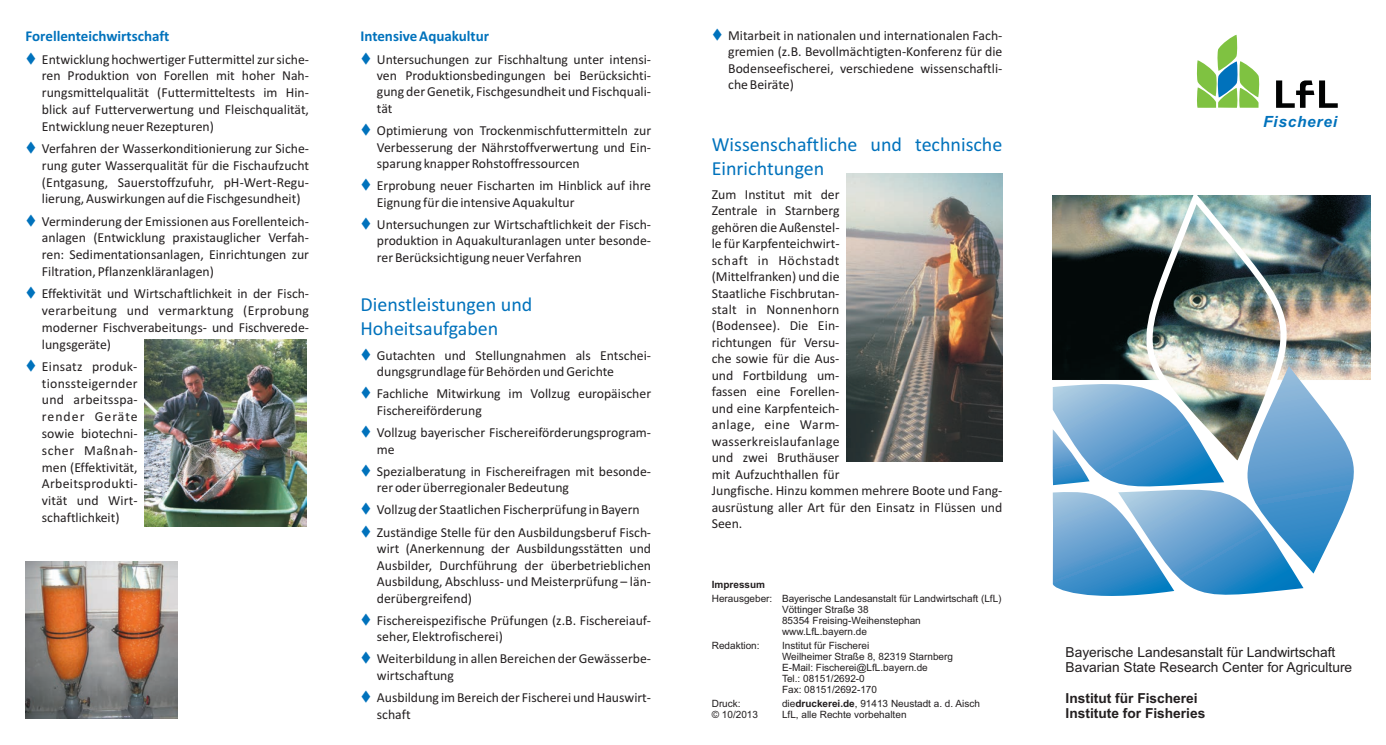
<style>
.page{position:relative;width:1386px;height:745px;background:#fff}
.page>*{position:absolute;margin:0;border:0;box-sizing:border-box;transform-origin:0 0}
.t1{font:20px/23.9px "Calibri";color:#0072bc}
.t2{font:italic 700 15.38px "Arial";letter-spacing:.05em;color:#0072bc}
.t3{font:700 15px "Calibri";color:#0072bc}
.t4{font:13.75px/16.5px "Calibri";color:#231f20;text-align:justify}
.t5{font:13.75px/15.4px "Arial";color:#231f20}
.t6{font:700 13.75px/15.4px "Arial";color:#231f20}
.t7{font:10px/11.1px "Arial";color:#231f20}
.t8{font:700 10px "Arial";color:#231f20}
.s1{font-weight:700}
</style>
<div class="page">
<svg style="left:1196px;top:35px;width:63px;height:73px"></svg>
<svg style="left:1276px;top:80px;width:61px;height:28px"></svg>
<img style="left:1052px;top:195px;width:318px;height:171px">
<img style="left:1123px;top:195px;width:182px;height:171px">
<svg style="left:1052px;top:366px;width:319px;height:230px"></svg>
<img style="left:846px;top:173px;width:156px;height:288px">
<img style="left:26px;top:561px;width:152px;height:157px">
<img style="left:145px;top:339px;width:162px;height:187px">
<p class="t3" style="left:26px;top:30px;width:145px">Forellenteichwirtschaft</p>
<p class="t4" style="left:42px;top:52px;width:269px">Entwicklung hochwertiger Futtermittel zur siche&shy;ren Produktion von Forellen mit hoher Nah&shy;rungsmittelqualität (Futtermitteltests im Hin&shy;blick auf Futterverwertung und Fleischqualität, Entwicklung neuer Rezepturen)</p>
<p class="t4" style="left:42px;top:141px;width:269px">Verfahren der Wasserkonditionierung zur Siche&shy;rung guter Wasserqualität für die Fischaufzucht (Entgasung, Sauerstoffzufuhr, pH-Wert-Regu&shy;lierung, Auswirkungen auf die Fischgesundheit)</p>
<p class="t4" style="left:42px;top:214px;width:269px">Verminderung der Emissionen aus Forellenteich&shy;anlagen (Entwicklung praxistauglicher Verfah&shy;ren: Sedimentationsanlagen, Einrichtungen zur Filtration, Pflanzenkläranlagen)</p>
<p class="t4" style="left:42px;top:286px;width:269px">Effektivität und Wirtschaftlichkeit in der Fisch&shy;verarbeitung und vermarktung (Erprobung moderner Fischverabeitungs- und Fischverede&shy;lungsgeräte)</p>
<p class="t4" style="left:42px;top:359px;width:97px">Einsatz produk&shy;tionssteigernder und arbeitsspa&shy;render Geräte sowie biotechni&shy;scher Maßnah&shy;men (Effektivität, Arbeitsprodukti&shy;vität und Wirt&shy;schaftlichkeit)</p>
<p class="t3" style="left:360px;top:30px;width:130px">Intensive Aquakultur</p>
<p class="t4" style="left:377px;top:52px;width:276px">Untersuchungen zur Fischhaltung unter intensi&shy;ven Produktionsbedingungen bei Berücksichti&shy;gung der Genetik, Fischgesundheit und Fischquali&shy;tät</p>
<p class="t4" style="left:377px;top:123px;width:276px">Optimierung von Trockenmischfuttermitteln zur Verbesserung der Nährstoffverwertung und Ein&shy;sparung knapper Rohstoffressourcen</p>
<p class="t4" style="left:377px;top:178px;width:276px">Erprobung neuer Fischarten im Hinblick auf ihre<br>Eignung für die intensive Aquakultur</p>
<p class="t4" style="left:377px;top:217px;width:276px">Untersuchungen zur Wirtschaftlichkeit der Fisch&shy;produktion in Aquakulturanlagen unter besonde&shy;rer Berücksichtigung neuer Verfahren</p>
<h1 class="t1" style="left:360px;top:294px;width:173px">Dienstleistungen und<br>Hoheitsaufgaben</h1>
<p class="t4" style="left:377px;top:348px;width:276px">Gutachten und Stellungnahmen als Entschei&shy;dungsgrundlage für Behörden und Gerichte</p>
<p class="t4" style="left:377px;top:386px;width:276px">Fachliche Mitwirkung im Vollzug europäischer<br>Fischereiförderung</p>
<p class="t4" style="left:377px;top:425px;width:276px">Vollzug bayerischer Fischereiförderungsprogram&shy;me</p>
<p class="t4" style="left:377px;top:464px;width:276px">Spezialberatung in Fischereifragen mit besonde&shy;rer oder überregionaler Bedeutung</p>
<p class="t4" style="left:377px;top:499px;width:276px;line-height:22.1px">Vollzug der Staatlichen Fischerprüfung in Bayern<br>Zuständige Stelle für den Ausbildungsberuf Fisch-</p>
<p class="t4" style="left:377px;top:541px;width:276px">wirt (Anerkennung der Ausbildungsstätten und Ausbilder, Durchführung der überbetrieblichen Ausbildung, Abschluss- und Meisterprüfung – län&shy;derübergreifend)</p>
<p class="t4" style="left:377px;top:612px;width:276px">Fischereispezifische Prüfungen (z.B. Fischereiauf&shy;seher, Elektrofischerei)</p>
<p class="t4" style="left:377px;top:651px;width:276px">Weiterbildung in allen Bereichen der Gewässerbe&shy;wirtschaftung</p>
<p class="t4" style="left:377px;top:690px;width:276px">Ausbildung im Bereich der Fischerei und Hauswirt&shy;schaft</p>
<p class="t4" style="left:728px;top:28px;width:276px">Mitarbeit in nationalen und internationalen Fach&shy;gremien (z.B. Bevollmächtigten-Konferenz für die Bodenseefischerei, verschiedene wissenschaftli&shy;che Beiräte)</p>
<h1 class="t1" style="left:711px;top:134px;width:292px">Wissenschaftliche und technische<br>Einrichtungen</h1>
<p class="t4" style="left:711px;top:187px;width:292px;text-align:left">Zum Institut mit der<br>Zentrale in Starnberg<br>gehören die Außenstel-<br>le für Karpfenteichwirt-<br>schaft in Höchstadt<br>(Mittelfranken) und die<br>Staatliche Fischbrutan-<br>stalt in Nonnenhorn<br>(Bodensee). Die Ein-<br>richtungen für Versu-<br>che sowie für die Aus-<br>und Fortbildung um-<br>fassen eine Forellen-<br>und eine Karpfenteich-<br>anlage, eine Warm-<br>wasserkreislaufanlage<br>und zwei Bruthäuser<br>mit Aufzuchthallen für<br>Jungfische. Hinzu kommen mehrere Boote und Fang&shy;ausrüstung aller Art für den Einsatz in Flüssen und<br>Seen.</p>
<p class="t8" style="left:711px;top:580px;width:55px">Impressum</p>
<p class="t7" style="left:782px;top:593px;width:221px;text-indent:-70px">Herausgeber: Bayerische Landesanstalt für Landwirtschaft (LfL)<br>Vöttinger Straße 38<br>85354 Freising-Weihenstephan www.LfL.bayern.de</p>
<p class="t7" style="left:711px;top:640px;width:49px">Redaktion:</p>
<p class="t7" style="left:782px;top:640px;width:172px">Institut für Fischerei<br>Weilheimer Straße 8, 82319 Starnberg<br>E-Mail: Fischerei@LfL.bayern.de<br>Tel.: 08151/2692-0<br>Fax: 08151/2692-170</p>
<p class="t7" style="left:711px;top:698px;width:48px">Druck:<br>© 10/2013</p>
<p class="t7" style="left:782px;top:709px;width:126px">LfL, alle Rechte vorbehalten</p>
<p class="t7" style="left:782px;top:698px;width:199px">die<span class="s1">druckerei.de</span>, 91413 Neustadt a. d. Aisch</p>
<p class="t2" style="left:1263px;top:115px;width:75px">Fischerei</p>
<p class="t5" style="left:1065px;top:645px;width:288px">Bayerische Landesanstalt für Landwirtschaft<br>Bavarian State Research Center for Agriculture</p>
<p class="t6" style="left:1065px;top:691px;width:141px">Institut für Fischerei<br>Institute for Fisheries</p>
</div>
